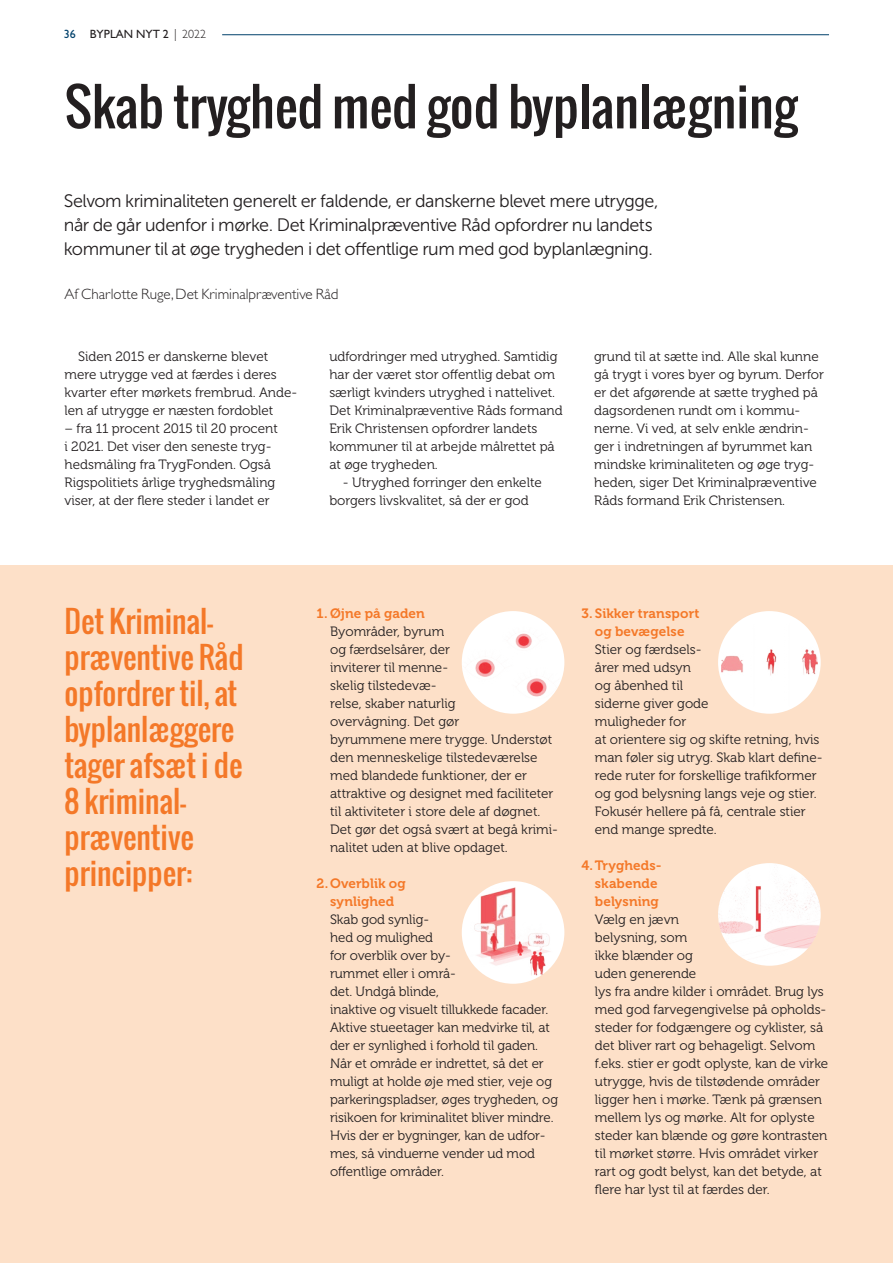
<style>
.page{position:relative;width:893px;height:1263px;background:#fff}
.page>*{position:absolute;margin:0;border:0;box-sizing:border-box;transform-origin:0 0}
.t1{font:50.85px "Oswald";color:#231f20}
.t2{font:29.85px/35.8px "Oswald";color:#f47828}
.t3{font:18px/24px "Museo Sans 300";letter-spacing:-.025em;color:#231f20}
.t4{font:300 15px "Gill Sans Std";color:#231f20}
.t5{font:13.5px/18px "Museo 300";color:#231f20}
.t6{font:13.5px/18px "Museo 700";letter-spacing:.005em;color:#f47828;text-align:center}
.t7{font:12px "Gill Sans Std";color:#231f20}
.s1{color:#00416b}
.s2{font-weight:300}
</style>
<div class="page">
<div style="left:0;top:565px;width:893px;height:698px;background:#fde0c8"></div>
<div style="left:462px;top:611px;width:102px;height:103px;background:#fff;border-radius:50%"></div>
<img style="left:462px;top:626px;width:102px;height:72px">
<div style="left:462px;top:881px;width:102px;height:103px;background:#fff;border-radius:50%"></div>
<img style="left:470px;top:887px;width:84px;height:88px">
<div style="left:718px;top:611px;width:103px;height:103px;background:#fff;border-radius:50%"></div>
<img style="left:721px;top:624px;width:97px;height:82px">
<img style="left:718px;top:863px;width:103px;height:103px;border-radius:50px">
<hr style="left:222px;top:34px;width:607px;height:1px;background:#00416b">
<p class="t7" style="left:64px;top:27px;width:144px"><span class="s1">36</span> BYPLAN NYT 2 <span class="s2">| 2022</span></p>
<h1 class="t1" style="left:65px;top:68px;width:735px">Skab tryghed med god byplanlægning</h1>
<h3 class="t3" style="left:64px;top:189px;width:596px">Selvom kriminaliteten generelt er faldende, er danskerne blevet mere utrygge, når de går udenfor i mørke. Det Kriminalpræventive Råd opfordrer nu landets kommuner til at øge trygheden i det offentlige rum med god byplanlægning.</h3>
<p class="t4" style="left:65px;top:285px;width:275px">Af Charlotte Ruge, Det Kriminalpræventive Råd</p>
<p class="t5" style="left:65px;top:347px;width:234px;text-indent:14px">Siden 2015 er danskerne blevet mere utrygge ved at færdes i deres kvarter efter mørkets frembrud. Ande&shy;len af utrygge er næsten fordoblet</p>
<p class="t5" style="left:65px;top:419px;width:215px">– fra 11 procent 2015 til 20 procent i 2021. Det viser den seneste tryg&shy;hedsmåling fra TrygFonden. Også Rigspolitiets årlige tryghedsmåling viser, at der flere steder i landet er</p>
<p class="t5" style="left:329px;top:347px;width:235px">udfordringer med utryghed. Samtidig har der været stor offentlig debat om særligt kvinders utryghed i nattelivet.<br>Det Kriminalpræventive Råds formand Erik Christensen opfordrer landets kommuner til at arbejde målrettet på at øge trygheden.</p>
<p class="t5" style="left:329px;top:473px;width:214px;text-indent:14px">- Utryghed forringer den enkelte borgers livskvalitet, så der er god</p>
<p class="t5" style="left:594px;top:347px;width:231px">grund til at sætte ind. Alle skal kunne gå trygt i vores byer og byrum. Derfor er det afgørende at sætte tryghed på dagsordenen rundt om i kommu&shy;nerne. Vi ved, at selv enkle ændrin&shy;ger i indretningen af byrummet kan mindske kriminaliteten og øge tryg&shy;heden, siger Det Kriminalpræventive Råds formand Erik Christensen.</p>
<h2 class="t2" style="left:65px;top:603px;width:181px">Det Kriminal&shy;præventive Råd opfordrer til, at byplanlæggere tager afsæt i de<br>8 kriminal&shy;præventive principper:</h2>
<p class="t6" style="left:317px;top:604px;width:110px">1. Øjne på gaden</p>
<p class="t5" style="left:330px;top:623px;width:229px">Byområder, byrum<br>og færdselsårer, der<br>inviterer til menne-<br>skelig tilstedevæ-<br>relse, skaber naturlig<br>overvågning. Det gør<br>byrummene mere trygge. Understøt den menneskelige tilstedeværelse med blandede funktioner, der er attraktive og designet med faciliteter til aktiviteter i store dele af døgnet.<br>Det gør det også svært at begå krimi&shy;nalitet uden at blive opdaget.</p>
<p class="t6" style="left:317px;top:874px;width:91px">2.Overblik og synlighed</p>
<p class="t5" style="left:330px;top:911px;width:229px">Skab god synlig-<br>hed og mulighed<br>for overblik over by-<br>rummet eller i områ-<br>det. Undgå blinde,<br>inaktive og visuelt tillukkede facader.<br>Aktive stueetager kan medvirke til, at der er synlighed i forhold til gaden.<br>Når et område er indrettet, så det er muligt at holde øje med stier, veje og parkeringspladser, øges trygheden, og risikoen for kriminalitet bliver mindre.<br>Hvis der er bygninger, kan de udfor&shy;mes, så vinduerne vender ud mod offentlige områder.</p>
<p class="t6" style="left:581px;top:604px;width:120px">3. Sikker transport og bevægelse</p>
<p class="t5" style="left:595px;top:641px;width:229px">Stier og færdsels-<br>årer med udsyn<br>og åbenhed til<br>siderne giver gode<br>muligheder for<br>at orientere sig og skifte retning, hvis man føler sig utryg. Skab klart define&shy;rede ruter for forskellige trafikformer og god belysning langs veje og stier.<br>Fokusér hellere på få, centrale stier end mange spredte.</p>
<p class="t6" style="left:595px;top:856px;width:68px;text-align:left;text-indent:-14px">4.Trygheds&shy;skabende belysning</p>
<p class="t5" style="left:595px;top:911px;width:235px">Vælg en jævn<br>belysning, som<br>ikke blænder og<br>uden generende<br>lys fra andre kilder i området. Brug lys med god farvegengivelse på opholds&shy;steder for fodgængere og cyklister, så det bliver rart og behageligt. Selvom f.eks. stier er godt oplyste, kan de virke utrygge, hvis de tilstødende områder ligger hen i mørke. Tænk på grænsen mellem lys og mørke. Alt for oplyste steder kan blænde og gøre kontrasten til mørket større. Hvis området virker rart og godt belyst, kan det betyde, at flere har lyst til at færdes der.</p>
</div>
